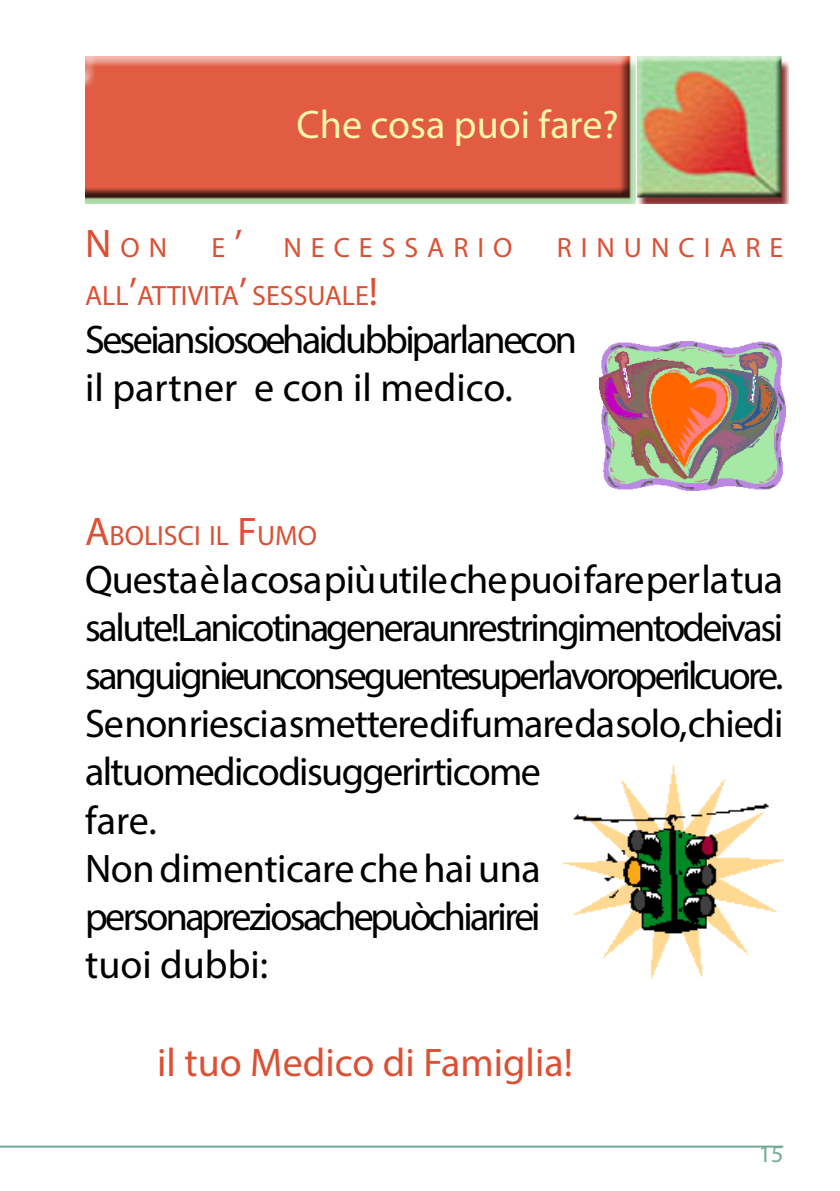
<style>
.page{position:relative;width:840px;height:1191px;background:#fff}
.page>*{position:absolute;margin:0;border:0;box-sizing:border-box;transform-origin:0 0}
.t1{font:40px/48px "Myriad Pro";letter-spacing:-.045em;color:#000}
.t2{font:40px "Myriad Pro";color:#dc5034}
.t3{font:40px "Myriad Pro";color:#fff7a9}
.t4{font:28px "Myriad Pro";color:#dc5034}
.t5{font:28px "Myriad Pro";letter-spacing:.32em;color:#dc5034}
.t6{font:24px "Myriad Pro";color:#72ab95}
.s1{font-size:40px}
</style>
<div class="page">
<hr style="left:0;top:1145px;width:782px;height:2px;background:#72ab95">
<img style="left:85px;top:57px;width:550px;height:147px">
<img style="left:637px;top:57px;width:150px;height:147px">
<img style="left:563px;top:765px;width:219px;height:214px">
<img style="left:599px;top:341px;width:185px;height:149px">
<p class="t3" style="left:296px;top:100px;width:323px">Che cosa puoi fare?</p>
<p class="t4" style="left:85px;top:231px;width:83px"><span class="s1">N</span>ON</p>
<p class="t5" style="left:211px;top:231px;width:302px">E<span class="s1">’</span> NECESSARI O</p>
<p class="t5" style="left:556px;top:231px;width:228px">RI NUNCI ARE</p>
<p class="t4" style="left:85px;top:279px;width:294px">ALL<span class="s1">’</span>ATTIVITA<span class="s1">’</span> SESSUALE<span class="s1">!</span></p>
<p class="t1" style="left:85px;top:315px;width:493px">Se sei ansioso e hai dubbi parlane con il partner e con il medico.</p>
<p class="t4" style="left:85px;top:519px;width:233px"><span class="s1">A</span>BOLISCI IL <span class="s1">F</span>UMO</p>
<p class="t1" style="left:85px;top:555px;width:699px">Questa è la cosa più utile che puoi fare per la tua salute!La nicotina genera un restringimento dei vasi sanguigni e un conseguente superlavoro per il cuore.<br>Se non riesci a smettere di fumare da solo, chiedi al tuo medico di suggerirti come<br>fare.<br>Non dimenticare che hai una<br>persona preziosa che può chiarire i<br>tuoi dubbi:</p>
<p class="t2" style="left:157px;top:1037px;width:417px">il tuo Medico di Famiglia!</p>
<p class="t6" style="left:758px;top:1139px;width:26px">15</p>
</div>
